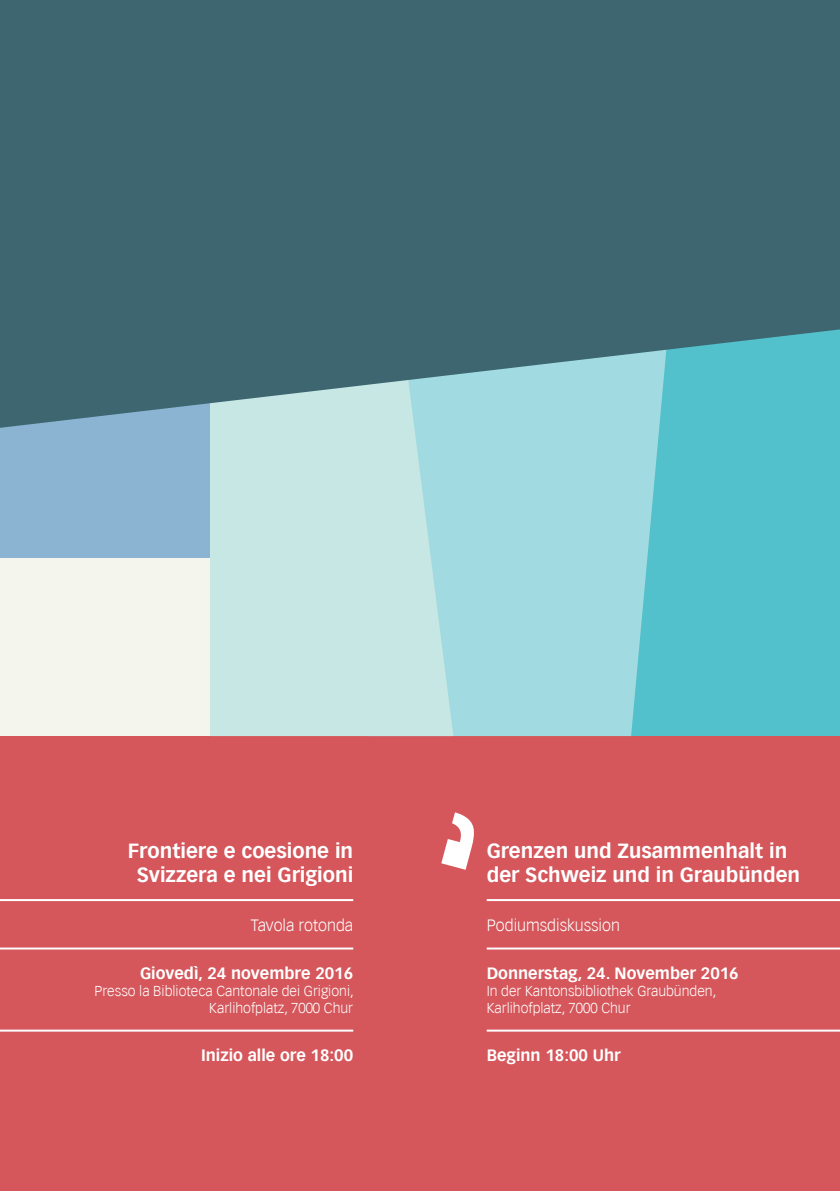
<style>
.page{position:relative;width:840px;height:1191px;background:#fff}
.page>*{position:absolute;margin:0;border:0;box-sizing:border-box;transform-origin:0 0}
.t1{font:700 20px/24px "Vectora LT";color:#fff}
.t2{font:700 16px "Vectora LT";color:#fff}
.t3{font:300 16px "Vectora LT";color:#fff}
.t4{font:300 14px/16.8px "Vectora LT";color:#fff;text-align:right}
</style>
<div class="page">
<div style="left:0;top:0;width:839px;height:1191px;background:#d5575c"></div>
<div style="left:0;top:249px;width:256px;height:309px;background:#8ab4d1"></div>
<div style="left:0;top:558px;width:210px;height:178px;background:#f4f6ed"></div>
<div style="left:570px;top:306px;width:269px;height:430px;background:#53c1cb"></div>
<div style="left:453px;top:428px;width:207px;height:308px;background:#a1dae0"></div>
<div style="left:210px;top:428px;width:243px;height:308px;background:#c6e7e4"></div>
<hr style="left:486px;top:899px;width:353px;height:2px;background:#fff">
<hr style="left:486px;top:947px;width:353px;height:2px;background:#fff">
<hr style="left:486px;top:1029px;width:353px;height:2px;background:#fff">
<svg style="left:441px;top:812px;width:32px;height:57px"></svg>
<hr style="left:0;top:899px;width:353px;height:2px;background:#fff">
<hr style="left:0;top:947px;width:353px;height:2px;background:#fff">
<hr style="left:0;top:1029px;width:353px;height:2px;background:#fff">
<svg style="left:0;top:0;width:839px;height:428px;background:#45727c"></svg>
<p class="t1" style="left:128px;top:839px;width:227px;text-align:center">Frontiere e coesione in<br>Svizzera e nei Grigioni</p>
<p class="t3" style="left:251px;top:915px;width:104px">Tavola rotonda</p>
<p class="t2" style="left:140px;top:963px;width:214px">Giovedì, 24 novembre 2016</p>
<p class="t4" style="left:94px;top:982px;width:260px">Presso la Biblioteca Cantonale dei Grigioni,<br>Karlihofplatz, 7000 Chur</p>
<p class="t2" style="left:201px;top:1045px;width:153px">Inizio alle ore 18:00</p>
<p class="t2" style="left:486px;top:1045px;width:135px">Beginn 18:00 Uhr</p>
<p class="t1" style="left:486px;top:839px;width:315px">Grenzen und Zusammenhalt in der Schweiz und in Graubünden</p>
<p class="t3" style="left:486px;top:915px;width:135px">Podiumsdiskussion</p>
<p class="t2" style="left:486px;top:963px;width:253px">Donnerstag, 24. November 2016</p>
<p class="t4" style="left:486px;top:982px;width:231px">In der Kantonsbibliothek Graubünden,</p>
<p class="t4" style="left:486px;top:999px;width:145px">Karlihofplatz, 7000 Chur</p>
</div>
